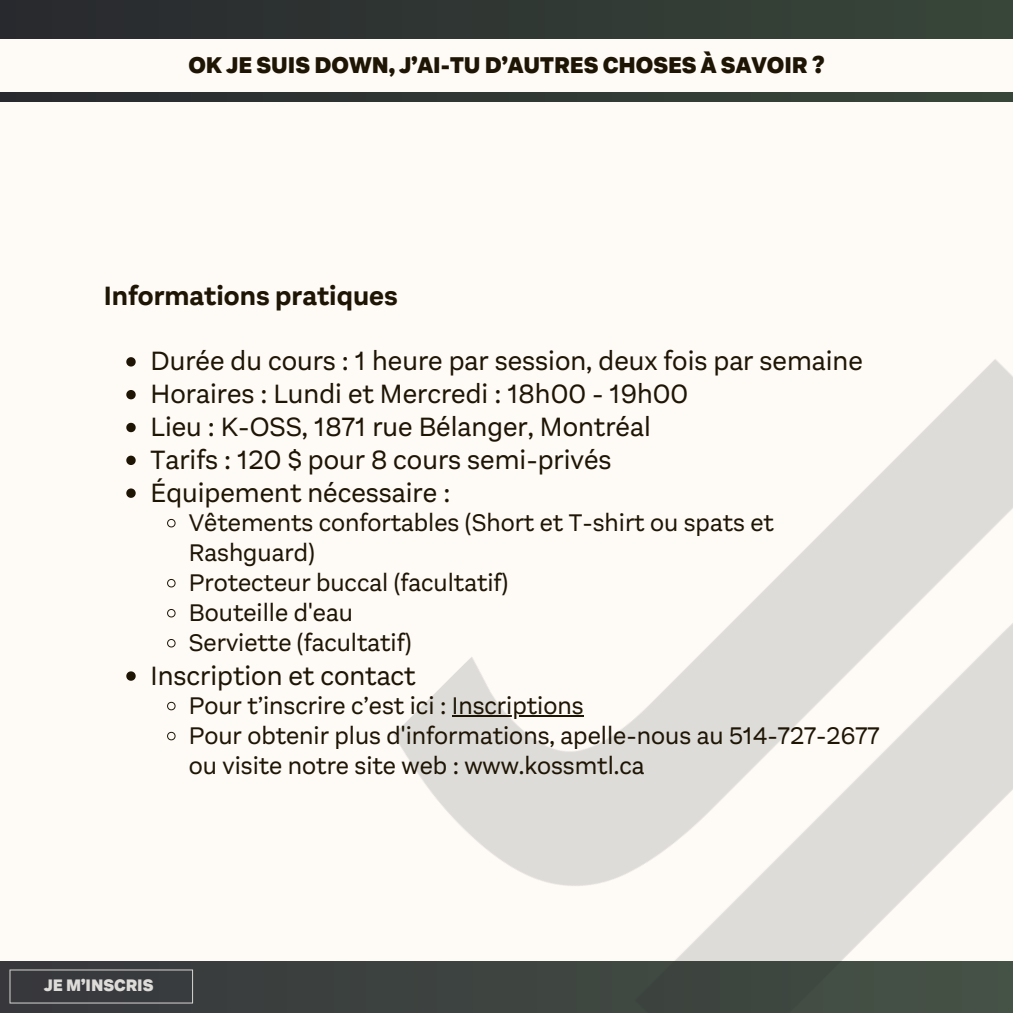
<style>
.page{position:relative;width:1013px;height:1013px;background:#fff}
.page>*{position:absolute;margin:0;border:0;box-sizing:border-box;transform-origin:0 0}
.t1{font:27.5px "Aestetico";color:#1e1504}
.t2{font:700 27.5px "Aestetico";color:#1e1504}
.t3{font:25px/30px "Aestetico";color:#1e1504}
.t4{font:900 23.75px "Aestetico";color:#1e1504}
.t5{font:900 17.25px "Aestetico";color:#dedcd9}
</style>
<div class="page">
<div style="left:0;top:0;width:1012px;height:1012px;background:#fefbf7"></div>
<div style="left:0;top:0;width:1012px;height:39px;background:linear-gradient(to right,#28292e,#384639)"></div>
<div style="left:0;top:961px;width:1012px;height:51px;background:#3a3f3e"></div>
<img style="left:394px;top:359px;width:618px;height:653px">
<svg style="left:0;top:93px;width:1012px;height:9px;background:#2f3733"></svg>
<svg style="left:126px;top:357px;width:10px;height:9px"></svg>
<svg style="left:126px;top:390px;width:10px;height:9px"></svg>
<svg style="left:126px;top:423px;width:10px;height:9px"></svg>
<svg style="left:126px;top:455px;width:10px;height:10px"></svg>
<svg style="left:126px;top:488px;width:10px;height:10px"></svg>
<svg style="left:167px;top:518px;width:9px;height:10px"></svg>
<svg style="left:167px;top:579px;width:9px;height:9px"></svg>
<svg style="left:167px;top:609px;width:9px;height:9px"></svg>
<svg style="left:167px;top:639px;width:9px;height:9px"></svg>
<svg style="left:126px;top:671px;width:10px;height:9px"></svg>
<svg style="left:167px;top:701px;width:9px;height:10px"></svg>
<hr style="left:452px;top:715px;width:131px;height:2px;background:#1e1504">
<svg style="left:167px;top:731px;width:9px;height:10px"></svg>
<svg style="left:10px;top:969px;width:183px;height:34px"></svg>
<h3 class="t4" style="left:188px;top:50px;width:637px">OK JE SUIS DOWN, J’AI-TU D’AUTRES CHOSES À SAVOIR ?</h3>
<p class="t2" style="left:104px;top:278px;width:296px">Informations pratiques</p>
<h1 class="t1" style="left:150px;top:343px;width:713px">Durée du cours : 1 heure par session, deux fois par semaine</h1>
<p class="t1" style="left:150px;top:376px;width:539px">Horaires : Lundi et Mercredi : 18h00 - 19h00</p>
<p class="t1" style="left:150px;top:409px;width:501px">Lieu : K-OSS, 1871 rue Bélanger, Montréal</p>
<p class="t1" style="left:150px;top:442px;width:462px">Tarifs : 120 $ pour 8 cours semi-privés</p>
<p class="t1" style="left:150px;top:474px;width:301px">Équipement nécessaire :</p>
<p class="t3" style="left:189px;top:507px;width:586px">Vêtements confortables (Short et T-shirt ou spats et<br>Rashguard)</p>
<p class="t3" style="left:189px;top:567px;width:321px">Protecteur buccal (facultatif)</p>
<p class="t3" style="left:189px;top:597px;width:166px">Bouteille d'eau</p>
<p class="t3" style="left:189px;top:627px;width:224px">Serviette (facultatif)</p>
<p class="t1" style="left:150px;top:657px;width:267px">Inscription et contact</p>
<p class="t3" style="left:189px;top:690px;width:396px">Pour t’inscrire c’est ici : Inscriptions</p>
<p class="t3" style="left:189px;top:720px;width:692px">Pour obtenir plus d'informations, apelle-nous au 514-727-2677</p>
<p class="t3" style="left:189px;top:750px;width:457px">ou visite notre site web : www.kossmtl.ca</p>
<p class="t5" style="left:44px;top:974px;width:111px">JE M’INSCRIS</p>
</div>
